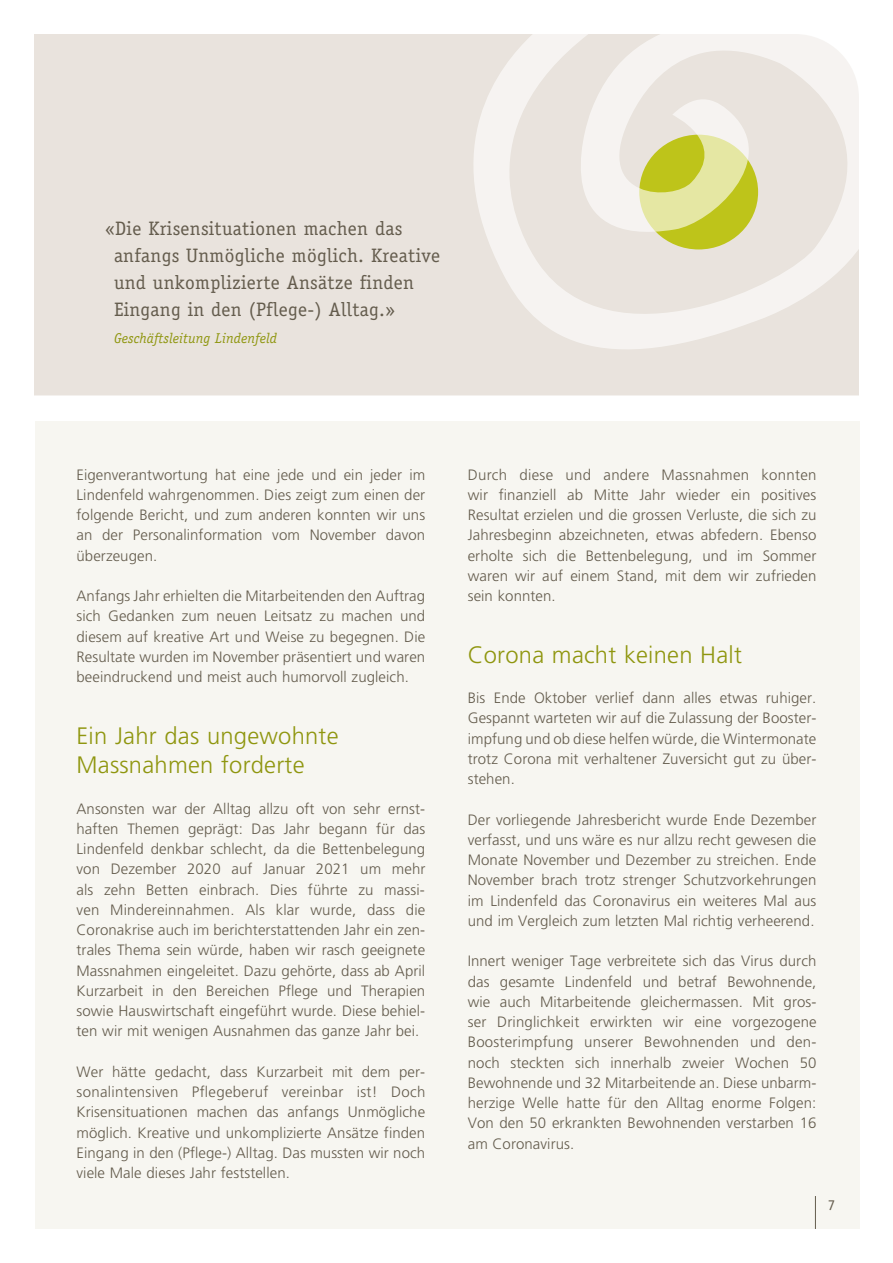
<style>
.page{position:relative;width:893px;height:1263px;background:#fff}
.page>*{position:absolute;margin:0;border:0;box-sizing:border-box;transform-origin:0 0}
.t1{font:300 23.7px/29.5px "Frutiger";letter-spacing:.01em;color:#8f960f}
.t2{font:19.5px/27px "Officina Serif";letter-spacing:.015em;color:#645c4d}
.t3{font:300 15px/20.2px "Frutiger";letter-spacing:.005em;color:#645c4d;text-align:justify}
.t4{font:15px "Officina Sans";color:#645c4d}
.t5{font:italic 14.25px "Officina Serif";letter-spacing:.005em;color:#8f960f}
</style>
<div class="page">
<div style="left:34px;top:34px;width:825px;height:361px;background:#e9e3dd"></div>
<div style="left:35px;top:421px;width:825px;height:808px;background:#f7f6f1"></div>
<svg style="left:472px;top:34px;width:387px;height:317px;fill:#e9e3dd"></svg>
<hr style="left:815px;top:1196px;width:1px;height:33px;background:#645c4d">
<h2 class="t2" style="left:114px;top:215px;width:328px;text-indent:-9px">«Die Krisensituationen machen das anfangs Unmögliche möglich. Kreative und unkomplizierte Ansätze finden Eingang in den (Pflege-) Alltag.»</h2>
<p class="t5" style="left:114px;top:330px;width:164px">Geschäftsleitung Lindenfeld</p>
<p class="t3" style="left:77px;top:464px;width:350px">Eigenverantwortung hat eine jede und ein jeder im Lindenfeld wahrgenommen. Dies zeigt zum einen der folgende Bericht, und zum anderen konnten wir uns an der Personalinformation vom November davon überzeugen.</p>
<p class="t3" style="left:77px;top:586px;width:350px">Anfangs Jahr erhielten die Mitarbeitenden den Auftrag sich Gedanken zum neuen Leitsatz zu machen und diesem auf kreative Art und Weise zu begegnen. Die Resultate wurden im November präsentiert und waren beeindruckend und meist auch humorvoll zugleich.</p>
<h1 class="t1" style="left:77px;top:720px;width:264px">Ein Jahr das ungewohnte<br>Massnahmen forderte</h1>
<p class="t3" style="left:77px;top:798px;width:350px">Ansonsten war der Alltag allzu oft von sehr ernst&shy;haften Themen geprägt: Das Jahr begann für das Lindenfeld denkbar schlecht, da die Bettenbelegung von Dezember 2020 auf Januar 2021 um mehr als zehn Betten einbrach. Dies führte zu massi&shy;ven Mindereinnahmen. Als klar wurde, dass die Coronakrise auch im berichterstattenden Jahr ein zen&shy;trales Thema sein würde, haben wir rasch geeignete Massnahmen eingeleitet. Dazu gehörte, dass ab April Kurzarbeit in den Bereichen Pflege und Therapien sowie Hauswirtschaft eingeführt wurde. Diese behiel&shy;ten wir mit wenigen Ausnahmen das ganze Jahr bei.</p>
<p class="t3" style="left:77px;top:1061px;width:350px">Wer hätte gedacht, dass Kurzarbeit mit dem per&shy;sonalintensiven Pflegeberuf vereinbar ist! Doch Krisensituationen machen das anfangs Unmögliche möglich. Kreative und unkomplizierte Ansätze finden Eingang in den (Pflege-) Alltag. Das mussten wir noch viele Male dieses Jahr feststellen.</p>
<p class="t3" style="left:468px;top:464px;width:350px">Durch diese und andere Massnahmen konnten wir finanziell ab Mitte Jahr wieder ein positives Resultat erzielen und die grossen Verluste, die sich zu Jahresbeginn abzeichneten, etwas abfedern. Ebenso erholte sich die Bettenbelegung, und im Sommer waren wir auf einem Stand, mit dem wir zufrieden sein konnten.</p>
<h1 class="t1" style="left:468px;top:639px;width:276px">Corona macht keinen Halt</h1>
<p class="t3" style="left:468px;top:688px;width:350px">Bis Ende Oktober verlief dann alles etwas ruhiger.<br>Gespannt warteten wir auf die Zulassung der Booster&shy;impfung und ob diese helfen würde, die Wintermonate trotz Corona mit verhaltener Zuversicht gut zu über&shy;stehen.</p>
<p class="t3" style="left:468px;top:809px;width:350px">Der vorliegende Jahresbericht wurde Ende Dezember verfasst, und uns wäre es nur allzu recht gewesen die Monate November und Dezember zu streichen. Ende November brach trotz strenger Schutzvorkehrungen im Lindenfeld das Coronavirus ein weiteres Mal aus und im Vergleich zum letzten Mal richtig verheerend.</p>
<p class="t3" style="left:468px;top:951px;width:350px">Innert weniger Tage verbreitete sich das Virus durch das gesamte Lindenfeld und betraf Bewohnende, wie auch Mitarbeitende gleichermassen. Mit gros&shy;ser Dringlichkeit erwirkten wir eine vorgezogene Boosterimpfung unserer Bewohnenden und den&shy;noch steckten sich innerhalb zweier Wochen 50<br>Bewohnende und 32 Mitarbeitende an. Diese unbarm&shy;herzige Welle hatte für den Alltag enorme Folgen:<br>Von den 50 erkrankten Bewohnenden verstarben 16 am Coronavirus.</p>
<p class="t4" style="left:828px;top:1196px;width:9px">7</p>
</div>
